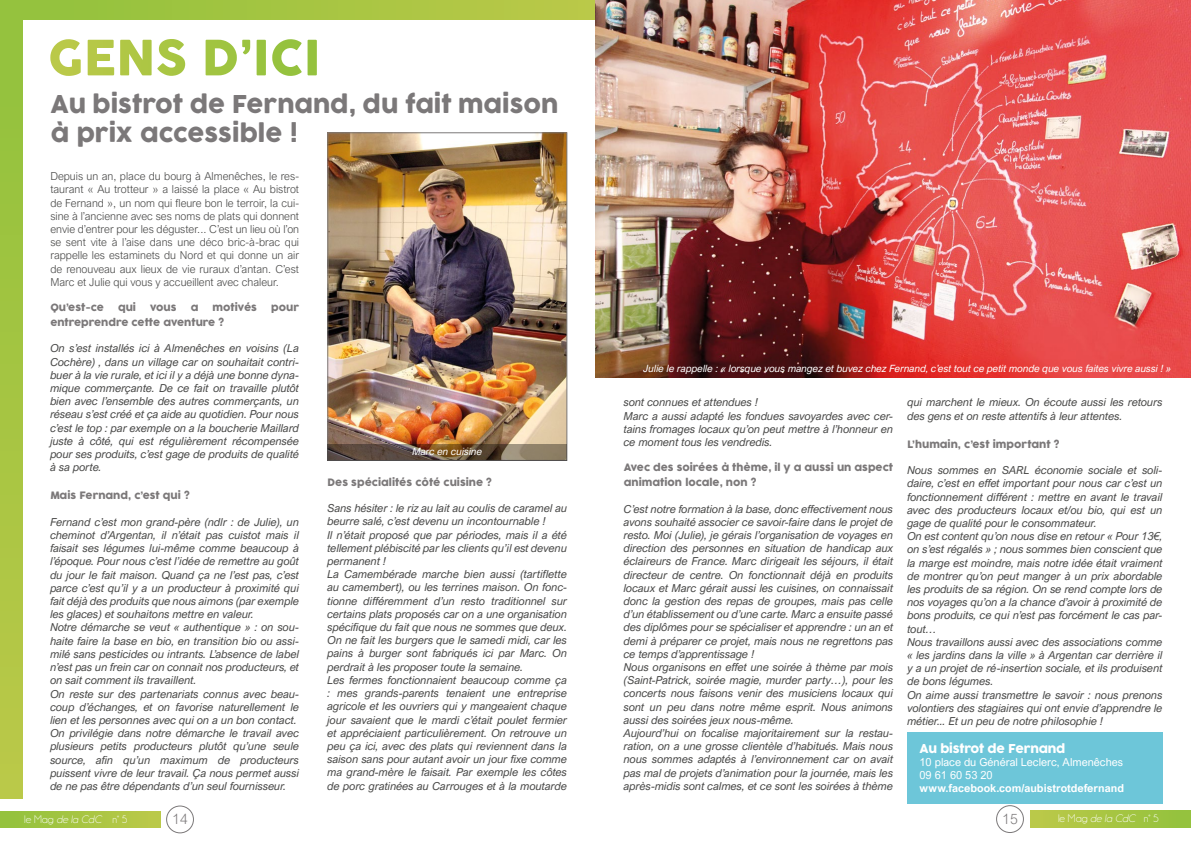
<style>
.page{position:relative;width:1191px;height:842px;background:#fff}
.page>*{position:absolute;margin:0;border:0;box-sizing:border-box;transform-origin:0 0}
.t1{font:24px/28.8px "COCOGOOSE";color:#7b7879}
.t2{font:300 14px "Arial Nova";color:#7b7879}
.t3{font:12px "COCOGOOSE";letter-spacing:-.02em;color:#fff}
.t4{font:italic 11px/13.2px "Arial Nova";color:#4a4a49}
.t5{font:300 11px/13.2px "Arial Nova";color:#4a4a49;text-align:justify}
.t6{font:11px/13.2px "Arial Nova";color:#fff}
.t7{font:700 11px "Arial Nova";color:#fff}
.t8{font:11px "Champagne&Limousines";color:#fff}
.t9{font:10px/15px "COCOGOOSE";color:#7b7879}
.t10{font:italic 10px "Arial Nova";color:#fff}
.s1{font-style:italic}
</style>
<div class="page">
<div style="left:996px;top:805px;width:27px;height:28px;border:1px solid #7b7879;border-radius:50%"></div>
<div style="left:166px;top:806px;width:28px;height:27px;border:1px solid #7b7879;border-radius:50%"></div>
<div style="left:0;top:811px;width:160px;height:17px;background:linear-gradient(to right,#92c23d,#bcc949)"></div>
<div style="left:1030px;top:811px;width:161px;height:16px;background:linear-gradient(to right,#bcc949,#92c23d)"></div>
<svg style="left:157px;top:39px;width:145px;height:37px"></svg>
<img style="left:329px;top:135px;width:236px;height:309px">
<div style="left:327px;top:133px;width:240px;height:328px;border:1px solid #7b7879"></div>
<div style="left:0;top:0;width:604px;height:20px;background:linear-gradient(to right,#91c13c,#bbc948)"></div>
<div style="left:0;top:0;width:22px;height:798px;background:linear-gradient(to bottom,#91c13c,#bbc948)"></div>
<img style="left:595px;top:0;width:596px;height:377px">
<div style="left:907px;top:732px;width:255px;height:71px;background:#6dc6d9"></div>
<svg style="left:327px;top:444px;width:240px;height:17px;background:#6b5846"></svg>
<h1 class="t1" style="left:50px;top:90px;width:510px">Au bistrot de Fernand, du fait maison à prix accessible !</h1>
<p class="t5" style="left:50px;top:170px;width:250px">Depuis un an, place du bourg à Almenêches, le res&shy;taurant « Au trotteur » a laissé la place « Au bistrot de Fernand », un nom qui fleure bon le terroir, la cui&shy;sine à l’ancienne avec ses noms de plats qui donnent envie d’entrer pour les déguster... C’est un lieu où l’on se sent vite à l’aise dans une déco bric-à-brac qui rappelle les estaminets du Nord et qui donne un air de renouveau aux lieux de vie ruraux d’antan. C’est Marc et Julie qui vous y accueillent avec chaleur.</p>
<p class="t9" style="left:50px;top:300px;width:55px">Qu’est-ce</p>
<p class="t9" style="left:118px;top:300px;width:19px">qui</p>
<p class="t9" style="left:150px;top:300px;width:28px">vous</p>
<p class="t9" style="left:191px;top:300px;width:9px">a</p>
<p class="t9" style="left:213px;top:300px;width:46px">motivés</p>
<p class="t9" style="left:271px;top:300px;width:29px">pour</p>
<p class="t9" style="left:50px;top:315px;width:175px">entreprendre cette aventure ?</p>
<p class="t4" style="left:50px;top:342px;width:250px;text-align:justify">On s’est installés ici à Almenêches en voisins (La Cochère) , dans un village car on souhaitait contri&shy;buer à la vie rurale, et ici il y a déjà une bonne dyna&shy;mique commerçante. De ce fait on travaille plutôt bien avec l’ensemble des autres commerçants, un réseau s’est créé et ça aide au quotidien. Pour nous c’est le top : par exemple on a la boucherie Maillard juste à côté, qui est régulièrement récompensée pour ses produits, c’est gage de produits de qualité à sa porte.</p>
<p class="t9" style="left:50px;top:488px;width:141px">Mais Fernand, c’est qui ?</p>
<p class="t4" style="left:50px;top:515px;width:250px">Fernand c’est mon grand-père (ndlr : de Julie), un cheminot d’Argentan, il n’était pas cuistot mais il faisait ses légumes lui-même comme beaucoup à l’époque. Pour nous c’est l’idée de remettre au goût du jour le fait maison. Quand ça ne l’est pas, c’est parce c’est qu’il y a un producteur à proximité qui fait déjà des produits que nous aimons (par exemple les glaces) et souhaitons mettre en valeur.<br>Notre démarche se veut « authentique » : on sou&shy;haite faire la base en bio, en transition bio ou assi&shy;milé sans pesticides ou intrants. L’absence de label n’est pas un frein car on connait nos producteurs, et on sait comment ils travaillent.<br>On reste sur des partenariats connus avec beau&shy;coup d’échanges, et on favorise naturellement le lien et les personnes avec qui on a un bon contact.<br>On privilégie dans notre démarche le travail avec plusieurs petits producteurs plutôt qu’une seule source, afin qu’un maximum de producteurs puissent vivre de leur travail. Ça nous permet aussi de ne pas être dépendants d’un seul fournisseur.</p>
<p class="t10" style="left:412px;top:446px;width:71px">Marc en cuisine</p>
<p class="t9" style="left:327px;top:475px;width:166px">Des spécialités côté cuisine ?</p>
<p class="t4" style="left:327px;top:502px;width:241px">Sans hésiter : le riz au lait au coulis de caramel au beurre salé, c’est devenu un incontournable !<br>Il n’était proposé que par périodes, mais il a été tellement plébiscité par les clients qu’il est devenu permanent !<br>La Camembérade marche bien aussi (tartiflette au camembert), ou les terrines maison. On fonc&shy;tionne différemment d’un resto traditionnel sur certains plats proposés car on a une organisation spécifique du fait que nous ne sommes que deux.<br>On ne fait les burgers que le samedi midi, car les pains à burger sont fabriqués ici par Marc. On perdrait à les proposer toute la semaine.<br>Les fermes fonctionnaient beaucoup comme ça : mes grands-parents tenaient une entreprise agricole et les ouvriers qui y mangeaient chaque jour savaient que le mardi c’était poulet fermier et appréciaient particulièrement. On retrouve un peu ça ici, avec des plats qui reviennent dans la saison sans pour autant avoir un jour fixe comme ma grand-mère le faisait. Par exemple les côtes de porc gratinées au Carrouges et à la moutarde</p>
<p class="t10" style="left:643px;top:363px;width:529px">Julie le rappelle : « lorsque vous mangez et buvez chez Fernand, c’est tout ce petit monde que vous faites vivre aussi ! »</p>
<p class="t4" style="left:624px;top:396px;width:271px">sont connues et attendues !<br>Marc a aussi adapté les fondues savoyardes avec cer&shy;tains fromages locaux qu’on peut mettre à l’honneur en ce moment tous les vendredis.</p>
<p class="t9" style="left:624px;top:460px;width:271px">Avec des soirées à thème, il y a aussi un aspect animation locale, non ?</p>
<p class="t4" style="left:624px;top:502px;width:271px">C’est notre formation à la base, donc effectivement nous avons souhaité associer ce savoir-faire dans le projet de resto. Moi (Julie), je gérais l’organisation de voyages en direction des personnes en situation de handicap aux éclaireurs de France. Marc dirigeait les séjours, il était directeur de centre. On fonctionnait déjà en produits locaux et Marc gérait aussi les cuisines, on connaissait donc la gestion des repas de groupes, mais pas celle d’un établissement ou d’une carte. Marc a ensuite passé des diplômes pour se spécialiser et apprendre : un an et demi à préparer ce projet, mais nous ne regrettons pas ce temps d’apprentissage !<br>Nous organisons en effet une soirée à thème par mois (Saint-Patrick, soirée magie, murder party…), pour les concerts nous faisons venir des musiciens locaux qui sont un peu dans notre même esprit. Nous animons aussi des soirées jeux nous-même.<br>Aujourd’hui on focalise majoritairement sur la restau&shy;ration, on a une grosse clientèle d’habitués. Mais nous nous sommes adaptés à l’environnement car on avait pas mal de projets d’animation pour la journée, mais les après-midis sont calmes, et ce sont les soirées à thème</p>
<p class="t4" style="left:907px;top:396px;width:257px">qui marchent le mieux. On écoute aussi les retours des gens et on reste attentifs à leur attentes.</p>
<p class="t9" style="left:907px;top:437px;width:154px">L’humain, c’est important ?</p>
<p class="t4" style="left:907px;top:464px;width:257px">Nous sommes en SARL économie sociale et soli&shy;daire, c’est en effet important pour nous car c’est un fonctionnement différent : mettre en avant le travail avec des producteurs locaux et/ou bio, qui est un gage de qualité pour le consommateur.<br>On est content qu’on nous dise en retour « Pour 13€, on s’est régalés » ; nous sommes bien conscient que la marge est moindre, mais notre idée était vraiment de montrer qu’on peut manger à un prix abordable les produits de sa région. On se rend compte lors de nos voyages qu’on a la chance d’avoir à proximité de bons produits, ce qui n’est pas forcément le cas par&shy;tout…<br>Nous travaillons aussi avec des associations comme « les jardins dans la ville » à Argentan car derrière il y a un projet de ré-insertion sociale, et ils produisent de bons légumes.<br>On aime aussi transmettre le savoir : nous prenons volontiers des stagiaires qui ont envie d’apprendre le métier... Et un peu de notre philosophie !</p>
<p class="t3" style="left:919px;top:739px;width:147px">Au bistrot de Fernand</p>
<p class="t6" style="left:919px;top:755px;width:205px">10 place du Général Leclerc, Almenêches<br>09 61 60 53 20</p>
<p class="t7" style="left:919px;top:782px;width:206px">www.facebook.com/aubistrotdefernand</p>
<p class="t8" style="left:24px;top:813px;width:105px">le Mag <span class="s1">de la CdC</span> n° 5</p>
<p class="t2" style="left:172px;top:811px;width:17px">14</p>
<p class="t2" style="left:1002px;top:811px;width:17px">15</p>
<p class="t8" style="left:1058px;top:813px;width:102px">le Mag <span class="s1">de la CdC</span> n° 5</p>
</div>
